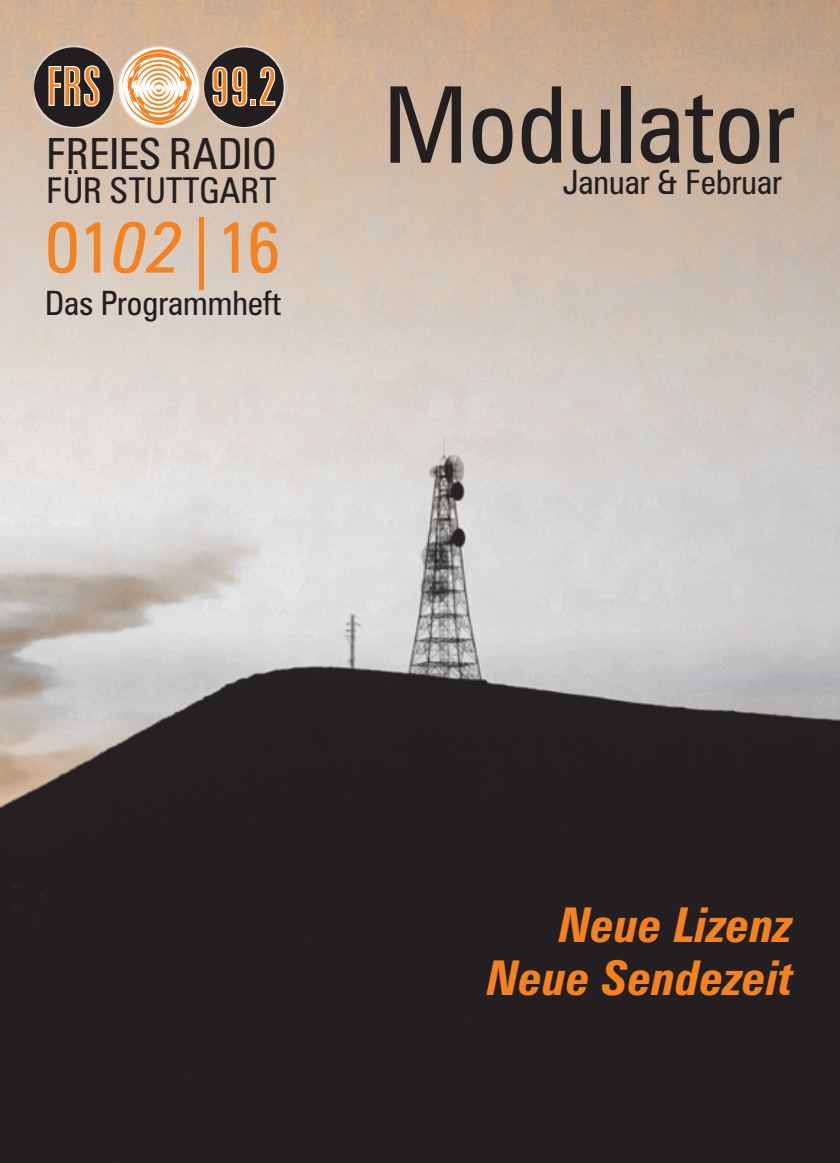
<style>
.page{position:relative;width:840px;height:1163px;background:#fff}
.page>*{position:absolute;margin:0;border:0;box-sizing:border-box;transform-origin:0 0}
.t1{font:condensed 106px "Zurich BT";color:#231f20}
.t2{font:condensed 72px "Zurich BT";color:#f58220}
.t3{font:italic 700 condensed 48px/52.8px "Zurich BT";color:#f58220;text-align:right}
.t4{font:condensed 43px "Zurich BT";color:#231f20}
.t5{font:condensed 35.6px "Zurich BT";color:#231f20}
.t6{font:condensed 33.6px "Zurich BT";color:#231f20}
.s1{font-style:italic}
</style>
<div class="page">
<img style="left:0;top:0;width:839px;height:1162px">
<svg style="left:34px;top:45px;width:253px;height:83px;background:#d5bba5"></svg>
<div style="left:34px;top:47px;width:80px;height:80px;background:#231f20;border-radius:50%"></div>
<svg style="left:48px;top:65px;width:51px;height:42px"></svg>
<div style="left:119px;top:47px;width:79px;height:80px;background:#fff;border-radius:50%"></div>
<div style="left:204px;top:47px;width:79px;height:80px;background:#231f20;border-radius:50%"></div>
<svg style="left:212px;top:67px;width:63px;height:39px"></svg>
<svg style="left:122px;top:48px;width:74px;height:77px"></svg>
<h1 class="t1" style="left:383px;top:61px;width:412px">Modulator</h1>
<p class="t4" style="left:46px;top:127px;width:231px">Freies Radio</p>
<p class="t5" style="left:46px;top:168px;width:231px">f ür Stuttgart</p>
<p class="t6" style="left:562px;top:162px;width:221px">Januar &amp; Februar</p>
<h2 class="t2" style="left:45px;top:203px;width:237px">01<span class="s1">02</span>|16</h2>
<p class="t6" style="left:45px;top:282px;width:237px">Das Programmheft</p>
<h3 class="t3" style="left:487px;top:898px;width:307px">Neue Lizenz<br>Neue Sendezeit</h3>
</div>
